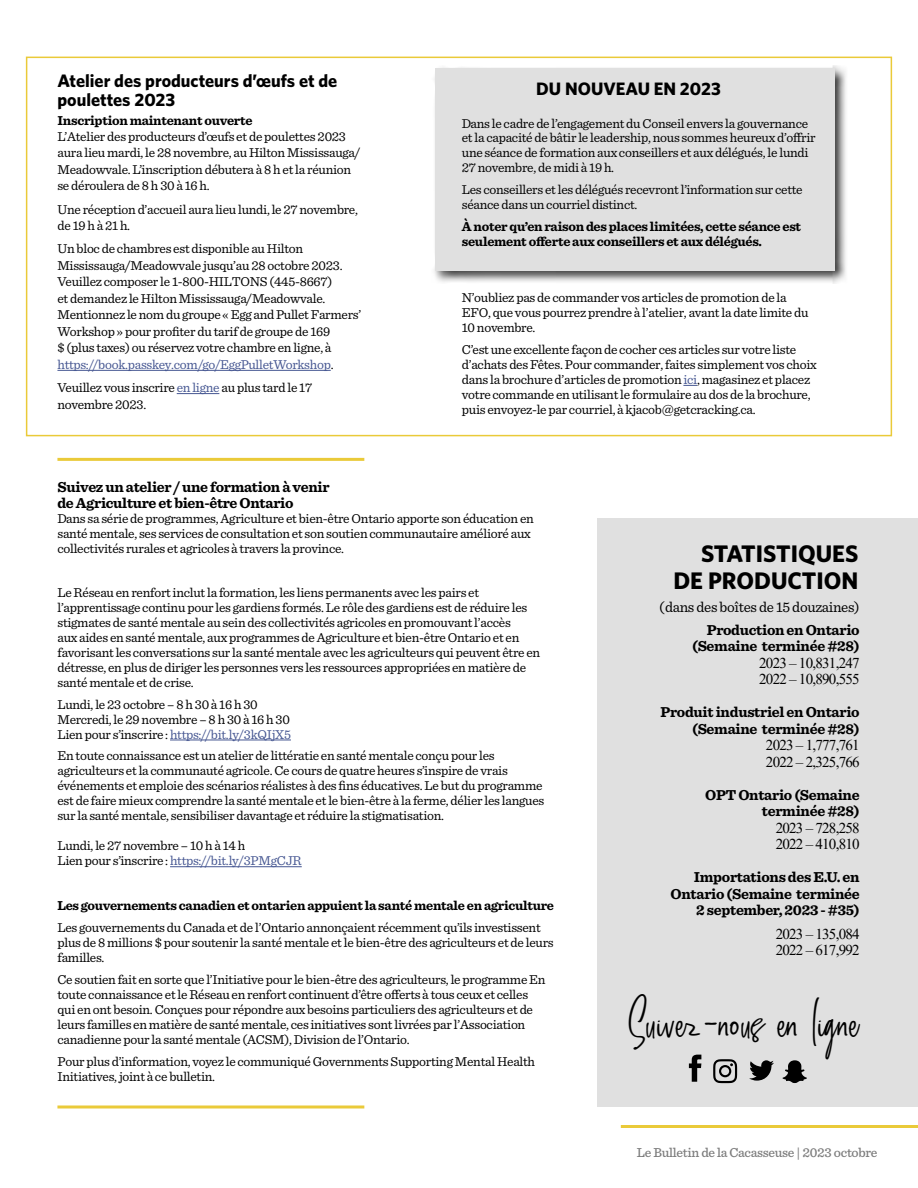
<style>
.page{position:relative;width:918px;height:1188px;background:#fff}
.page>*{position:absolute;margin:0;border:0;box-sizing:border-box;transform-origin:0 0}
.t1{font:43.5px "Breakfast And Chill";color:#000}
.t2{font:700 24px/27px "Whitney";color:#000;text-align:right}
.t3{font:700 18px/19.5px "Whitney";color:#000}
.t4{font:700 15px/16.5px "Sentinel";letter-spacing:-.02em;color:#000;text-align:right}
.t5{font:15px/16.5px "Times New Roman";letter-spacing:-.05em;color:#000}
.t6{font:15px "Sentinel";letter-spacing:-.02em;color:#000}
.t7{font:13.5px/15px "Sentinel";letter-spacing:-.02em;color:#000}
.t8{font:700 13.5px/15px "Sentinel";letter-spacing:-.02em;color:#000}
.t9{font:500 13.5px "Sentinel";letter-spacing:-.02em;color:#7c7c7c}
.s1{color:#465792}
</style>
<div class="page">
<hr style="left:621px;top:1125px;width:297px;height:3px;background:#eaca39">
<div style="left:597px;top:518px;width:321px;height:589px;background:#e0e0e0"></div>
<div style="left:26px;top:57px;width:866px;height:379px;border:2px solid #eaca39"></div>
<hr style="left:57px;top:370px;width:274px;height:1px;background:#465792">
<hr style="left:177px;top:393px;width:42px;height:1px;background:#465792">
<div style="left:432px;top:66px;width:416px;height:218px;background:#000;opacity:.75"></div>
<div style="left:435px;top:69px;width:400px;height:202px;background:#e0e0e0"></div>
<hr style="left:170px;top:740px;width:121px;height:1px;background:#465792">
<hr style="left:170px;top:866px;width:132px;height:1px;background:#465792">
<svg style="left:683px;top:385px;width:14px;height:1px"></svg>
<hr style="left:57px;top:458px;width:307px;height:3px;background:#eaca39">
<hr style="left:57px;top:1106px;width:307px;height:2px;background:#eaca39">
<svg style="left:783px;top:1060px;width:24px;height:23px"></svg>
<svg style="left:749px;top:1060px;width:25px;height:21px"></svg>
<svg style="left:689px;top:1055px;width:12px;height:27px"></svg>
<svg style="left:713px;top:1059px;width:24px;height:24px"></svg>
<h3 class="t3" style="left:57px;top:70px;width:281px">Atelier des producteurs d’œufs et de poulettes 2023</h3>
<p class="t8" style="left:57px;top:112px;width:197px">Inscription maintenant ouverte</p>
<p class="t7" style="left:57px;top:127px;width:305px;line-height:16.5px">L’Atelier des producteurs d’œufs et de poulettes 2023 aura lieu mardi, le 28 novembre, au Hilton Mississauga/ Meadowvale. L’inscription débutera à 8 h et la réunion se déroulera de 8 h 30 à 16 h.</p>
<p class="t7" style="left:57px;top:200px;width:302px;line-height:16.5px">Une réception d’accueil aura lieu lundi, le 27 novembre, de 19 h à 21 h.</p>
<p class="t7" style="left:57px;top:240px;width:305px;line-height:16.5px">Un bloc de chambres est disponible au Hilton Mississauga/Meadowvale jusqu’au 28 octobre 2023.<br>Veuillez composer le 1-800-HILTONS (445-8667)<br>et demandez le Hilton Mississauga/Meadowvale.<br>Mentionnez le nom du groupe « Egg and Pullet Farmers’ Workshop » pour profiter du tarif de groupe de 169<br>$ (plus taxes) ou réservez votre chambre en ligne, à <span class="s1">https://book.passkey.com/go/EggPulletWorkshop</span>.</p>
<p class="t7" style="left:57px;top:379px;width:256px;line-height:16.5px">Veuillez vous inscrire <span class="s1">en ligne</span> au plus tard le 17 novembre 2023.</p>
<h3 class="t3" style="left:536px;top:78px;width:186px">DU NOUVEAU EN 2023</h3>
<p class="t7" style="left:462px;top:115px;width:355px">Dans le cadre de l’engagement du Conseil envers la gouvernance et la capacité de bâtir le leadership, nous sommes heureux d’offrir une séance de formation aux conseillers et aux délégués, le lundi 27 novembre, de midi à 19 h.</p>
<p class="t7" style="left:462px;top:181px;width:342px">Les conseillers et les délégués recevront l’information sur cette séance dans un courriel distinct.</p>
<p class="t8" style="left:462px;top:218px;width:341px">À noter qu’en raison des places limitées, cette séance est seulement offerte aux conseillers et aux délégués.</p>
<p class="t7" style="left:462px;top:289px;width:348px">N’oubliez pas de commander vos articles de promotion de la<br>EFO, que vous pourrez prendre à l’atelier, avant la date limite du<br>10 novembre.</p>
<p class="t7" style="left:462px;top:341px;width:356px">C’est une excellente façon de cocher ces articles sur votre liste d’achats des Fêtes. Pour commander, faites simplement vos choix dans la brochure d’articles de promotion <span class="s1">ici</span>, magasinez et placez votre commande en utilisant le formulaire au dos de la brochure, puis envoyez-le par courriel, à kjacob@getcracking.ca.</p>
<p class="t4" style="left:57px;top:478px;width:274px;text-align:left">Suivez un atelier / une formation à venir de Agriculture et bien-être Ontario</p>
<p class="t7" style="left:57px;top:511px;width:478px">Dans sa série de programmes, Agriculture et bien-être Ontario apporte son éducation en santé mentale, ses services de consultation et son soutien communautaire amélioré aux collectivités rurales et agricoles à travers la province.</p>
<p class="t7" style="left:57px;top:584px;width:484px">Le Réseau en renfort inclut la formation, les liens permanents avec les pairs et l’apprentissage continu pour les gardiens formés. Le rôle des gardiens est de réduire les stigmates de santé mentale au sein des collectivités agricoles en promouvant l’accès<br>aux aides en santé mentale, aux programmes de Agriculture et bien-être Ontario et en favorisant les conversations sur la santé mentale avec les agriculteurs qui peuvent être en détresse, en plus de diriger les personnes vers les ressources appropriées en matière de santé mentale et de crise.</p>
<p class="t7" style="left:57px;top:696px;width:235px">Lundi, le 23 octobre – 8 h 30 à 16 h 30<br>Mercredi, le 29 novembre – 8 h 30 à 16 h 30<br>Lien pour s’inscrire : <span class="s1">https://bit.ly/3kQIjX5</span></p>
<p class="t7" style="left:57px;top:748px;width:488px">En toute connaissance est un atelier de littératie en santé mentale conçu pour les agriculteurs et la communauté agricole. Ce cours de quatre heures s’inspire de vrais événements et emploie des scénarios réalistes à des fins éducatives. Le but du programme est de faire mieux comprendre la santé mentale et le bien-être à la ferme, délier les langues sur la santé mentale, sensibiliser davantage et réduire la stigmatisation.</p>
<p class="t7" style="left:57px;top:838px;width:246px">Lundi, le 27 novembre – 10 h à 14 h<br>Lien pour s’inscrire : <span class="s1">https://bit.ly/3PMgCJR</span></p>
<p class="t8" style="left:57px;top:898px;width:498px">Les gouvernements canadien et ontarien appuient la santé mentale en agriculture</p>
<p class="t7" style="left:57px;top:919px;width:498px">Les gouvernements du Canada et de l’Ontario annonçaient récemment qu’ils investissent plus de 8 millions $ pour soutenir la santé mentale et le bien-être des agriculteurs et de leurs familles.</p>
<p class="t7" style="left:57px;top:971px;width:490px">Ce soutien fait en sorte que l’Initiative pour le bien-être des agriculteurs, le programme En toute connaissance et le Réseau en renfort continuent d’être offerts à tous ceux et celles qui en ont besoin. Conçues pour répondre aux besoins particuliers des agriculteurs et de leurs familles en matière de santé mentale, ces initiatives sont livrées par l’Association canadienne pour la santé mentale (ACSM), Division de l’Ontario.</p>
<p class="t7" style="left:57px;top:1053px;width:479px">Pour plus d’information, voyez le communiqué Governments Supporting Mental Health<br>Initiatives, joint à ce bulletin.</p>
<h2 class="t2" style="left:673px;top:540px;width:186px">STATISTIQUES<br>DE PRODUCTION</h2>
<p class="t6" style="left:659px;top:595px;width:202px">(dans des boîtes de 15 douzaines)</p>
<p class="t4" style="left:692px;top:621px;width:169px">Production en Ontario (Semaine terminée #28)</p>
<p class="t5" style="left:759px;top:654px;width:102px">2023 – 10,831,247<br>2022 – 10,890,555</p>
<p class="t4" style="left:661px;top:703px;width:201px">Produit industriel en Ontario (Semaine terminée #28)</p>
<p class="t5" style="left:766px;top:737px;width:95px">2023 – 1,777,761<br>2022 – 2,325,766</p>
<p class="t4" style="left:705px;top:786px;width:156px">OPT Ontario (Semaine terminée #28)</p>
<p class="t5" style="left:776px;top:819px;width:85px">2023 – 728,258<br>2022 – 410,810</p>
<p class="t4" style="left:671px;top:868px;width:191px">Importations des E.U. en<br>Ontario (Semaine terminée<br>2 september, 2023 - #35)</p>
<p class="t5" style="left:776px;top:925px;width:85px">2023 – 135,084<br>2022 – 617,992</p>
<h1 class="t1" style="left:628px;top:997px;width:233px">Suivez-nous en ligne</h1>
<p class="t9" style="left:637px;top:1142px;width:242px">Le Bulletin de la Cacasseuse | 2023 octobre</p>
</div>
